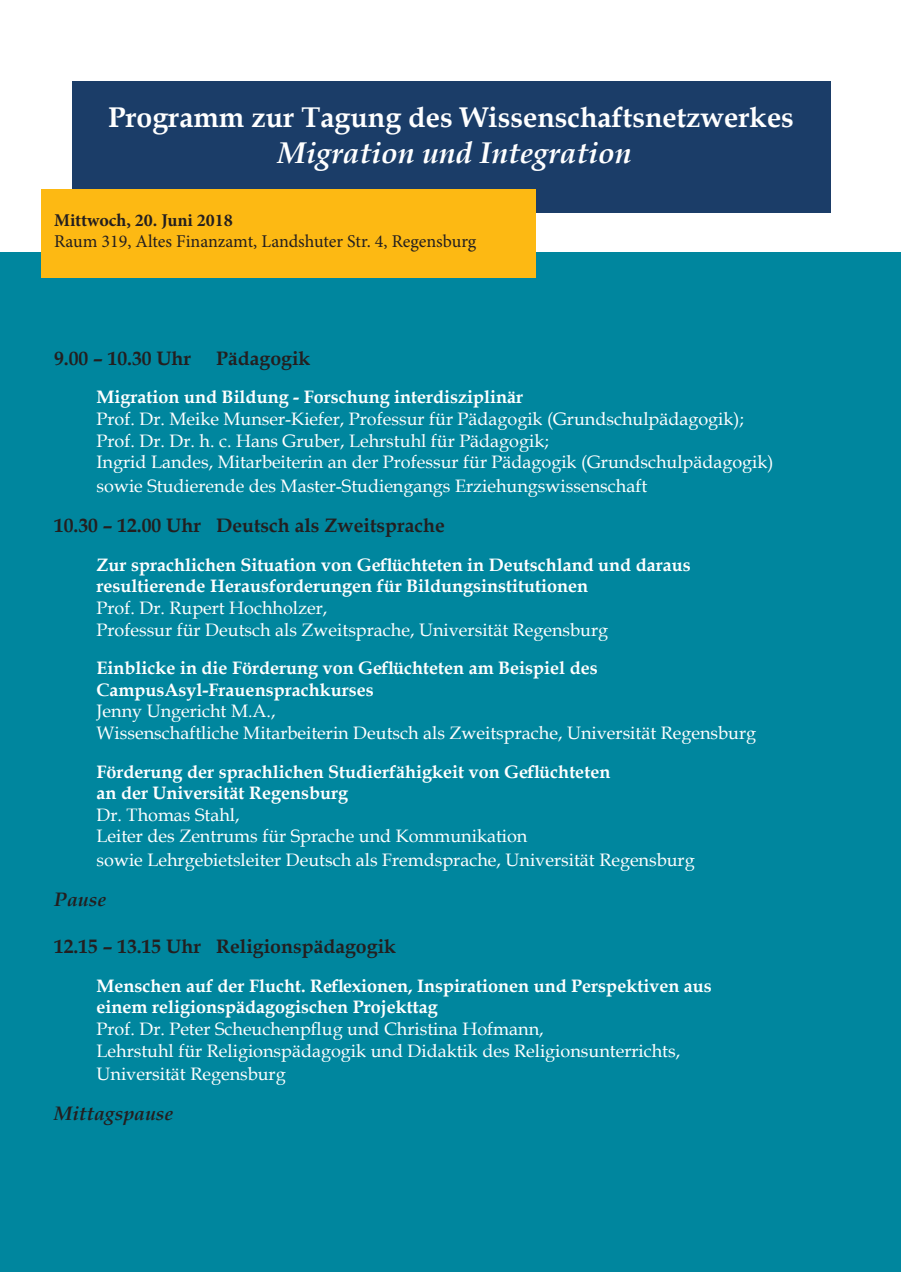
<style>
.page{position:relative;width:902px;height:1272px;background:#fff}
.page>*{position:absolute;margin:0;border:0;box-sizing:border-box;transform-origin:0 0}
.t1{font:italic 700 30px "Book Antiqua";color:#fff}
.t2{font:700 28.5px "Book Antiqua";color:#fff}
.t3{font:700 19.5px "Book Antiqua";color:#231f20}
.t4{font:italic 700 19.5px "Book Antiqua";color:#231f20}
.t5{font:18px/21.6px "Book Antiqua";color:#fff}
.t6{font:700 18px/21.6px "Book Antiqua";color:#fff}
.t7{font:18px "Minion Pro";letter-spacing:-.005em;color:#231f20}
.t8{font:700 18px "Minion Pro";color:#231f20}
</style>
<div class="page">
<div style="left:72px;top:82px;width:759px;height:131px;background:#1b3d68"></div>
<div style="left:1px;top:252px;width:900px;height:1019px;background:#00869e"></div>
<div style="left:41px;top:189px;width:495px;height:89px;background:#fdb913"></div>
<h2 class="t2" style="left:108px;top:97px;width:687px">Programm zur Tagung des Wissenschaftsnetzwerkes</h2>
<h1 class="t1" style="left:278px;top:132px;width:355px">Migration und Integration</h1>
<p class="t8" style="left:54px;top:207px;width:180px">Mittwoch, 20. Juni 2018</p>
<p class="t7" style="left:54px;top:229px;width:424px">Raum 319, Altes Finanzamt, Landshuter Str. 4, Regensburg</p>
<p class="t3" style="left:54px;top:345px;width:139px">9.00 – 10.30 Uhr</p>
<p class="t3" style="left:216px;top:345px;width:96px">Pädagogik</p>
<p class="t6" style="left:97px;top:386px;width:428px">Migration und Bildung - Forschung interdisziplinär</p>
<p class="t5" style="left:97px;top:407px;width:678px">Prof. Dr. Meike Munser-Kiefer, Professur für Pädagogik (Grundschulpädagogik);<br>Prof. Dr. Dr. h. c. Hans Gruber, Lehrstuhl für Pädagogik;<br>Ingrid Landes, Mitarbeiterin an der Professur für Pädagogik (Grundschulpädagogik)</p>
<p class="t5" style="left:97px;top:474px;width:552px">sowie Studierende des Master-Studiengangs Erziehungswissenschaft</p>
<p class="t3" style="left:54px;top:512px;width:392px">10.30 – 12.00 Uhr Deutsch als Zweitsprache</p>
<p class="t6" style="left:97px;top:553px;width:595px">Zur sprachlichen Situation von Geflüchteten in Deutschland und daraus resultierende Herausforderungen für Bildungsinstitutionen</p>
<p class="t5" style="left:97px;top:596px;width:513px">Prof. Dr. Rupert Hochholzer,<br>Professur für Deutsch als Zweitsprache, Universität Regensburg</p>
<p class="t6" style="left:97px;top:657px;width:502px">Einblicke in die Förderung von Geflüchteten am Beispiel des<br>CampusAsyl-Frauensprachkurses</p>
<p class="t5" style="left:97px;top:700px;width:661px">Jenny Ungericht M.A.,<br>Wissenschaftliche Mitarbeiterin Deutsch als Zweitsprache, Universität Regensburg</p>
<p class="t6" style="left:97px;top:760px;width:515px">Förderung der sprachlichen Studierfähigkeit von Geflüchteten an der Universität Regensburg</p>
<p class="t5" style="left:97px;top:803px;width:432px">Dr. Thomas Stahl,<br>Leiter des Zentrums für Sprache und Kommunikation</p>
<p class="t5" style="left:97px;top:848px;width:599px">sowie Lehrgebietsleiter Deutsch als Fremdsprache, Universität Regensburg</p>
<p class="t4" style="left:54px;top:886px;width:54px">Pause</p>
<p class="t3" style="left:54px;top:933px;width:343px">12.15 – 13.15 Uhr Religionspädagogik</p>
<p class="t6" style="left:97px;top:974px;width:616px">Menschen auf der Flucht. Reflexionen, Inspirationen und Perspektiven aus einem religionspädagogischen Projekttag</p>
<p class="t5" style="left:97px;top:1017px;width:585px">Prof. Dr. Peter Scheuchenpflug und Christina Hofmann,<br>Lehrstuhl für Religionspädagogik und Didaktik des Religionsunterrichts,</p>
<p class="t5" style="left:97px;top:1062px;width:191px">Universität Regensburg</p>
<p class="t4" style="left:54px;top:1100px;width:121px">Mittagspause</p>
</div>
